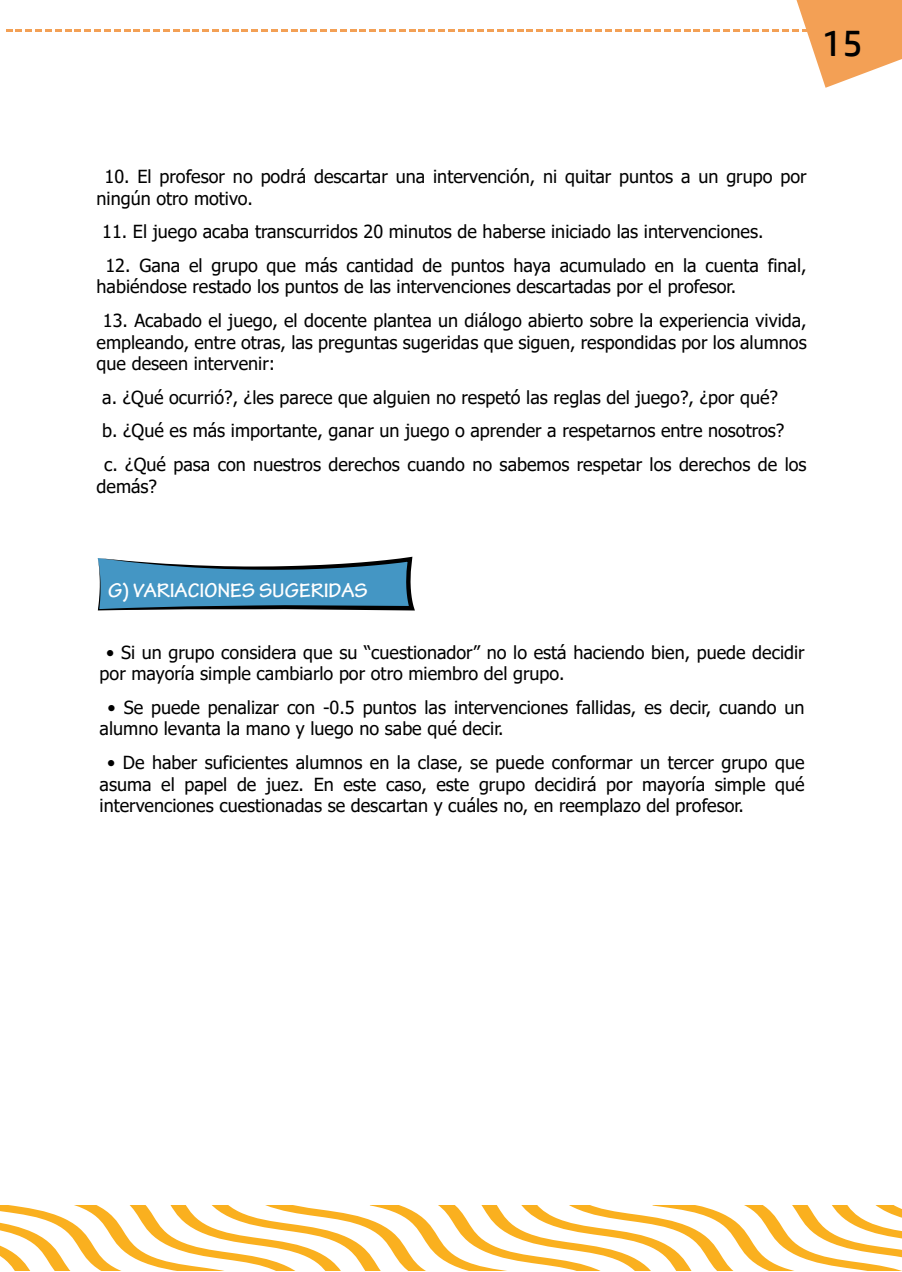
<style>
.page{position:relative;width:902px;height:1272px;background:#fff}
.page>*{position:absolute;margin:0;border:0;box-sizing:border-box;transform-origin:0 0}
.t1{font:37.5px "HP Simplified";color:#000}
.t2{font:700 21px "Tekton Pro";color:#fff}
.t3{font:18px/21.6px "Tahoma";color:#000}
</style>
<div class="page">
<svg style="left:6px;top:0;width:896px;height:88px"></svg>
<svg style="left:1px;top:1206px;width:900px;height:65px"></svg>
<svg style="left:98px;top:557px;width:317px;height:53px;background:#5691b2"></svg>
<h1 class="t1" style="left:822px;top:19px;width:42px">15</h1>
<p class="t3" style="left:97px;top:167px;width:712px;text-indent:8px">10. El profesor no podrá descartar una intervención, ni quitar puntos a un grupo por ningún otro motivo.</p>
<p class="t3" style="left:102px;top:222px;width:663px">11. El juego acaba transcurridos 20 minutos de haberse iniciado las intervenciones.</p>
<p class="t3" style="left:97px;top:255px;width:712px;text-indent:9px">12. Gana el grupo que más cantidad de puntos haya acumulado en la cuenta final, habiéndose restado los puntos de las intervenciones descartadas por el profesor.</p>
<p class="t3" style="left:97px;top:311px;width:712px;text-align:justify;text-indent:6px">13. Acabado el juego, el docente plantea un diálogo abierto sobre la experiencia vivida, empleando, entre otras, las preguntas sugeridas que siguen, respondidas por los alumnos que deseen intervenir:</p>
<p class="t3" style="left:102px;top:381px;width:706px;line-height:33.6px">a. ¿Qué ocurrió?, ¿les parece que alguien no respetó las reglas del juego?, ¿por qué?<br>b. ¿Qué es más importante, ganar un juego o aprender a respetarnos entre nosotros?<br>c. ¿Qué pasa con nuestros derechos cuando no sabemos respetar los derechos de los</p>
<p class="t3" style="left:97px;top:476px;width:62px">demás?</p>
<p class="t2" style="left:108px;top:578px;width:261px">G) VARIACIONES SUGERIDAS</p>
<p class="t3" style="left:100px;top:642px;width:707px;text-indent:7px">• Si un grupo considera que su “cuestionador” no lo está haciendo bien, puede decidir por mayoría simple cambiarlo por otro miembro del grupo.</p>
<p class="t3" style="left:100px;top:697px;width:707px;text-indent:8px">• Se puede penalizar con -0.5 puntos las intervenciones fallidas, es decir, cuando un alumno levanta la mano y luego no sabe qué decir.</p>
<p class="t3" style="left:100px;top:753px;width:707px;text-align:justify;text-indent:8px">• De haber suficientes alumnos en la clase, se puede conformar un tercer grupo que asuma el papel de juez. En este caso, este grupo decidirá por mayoría simple qué intervenciones cuestionadas se descartan y cuáles no, en reemplazo del profesor.</p>
</div>
